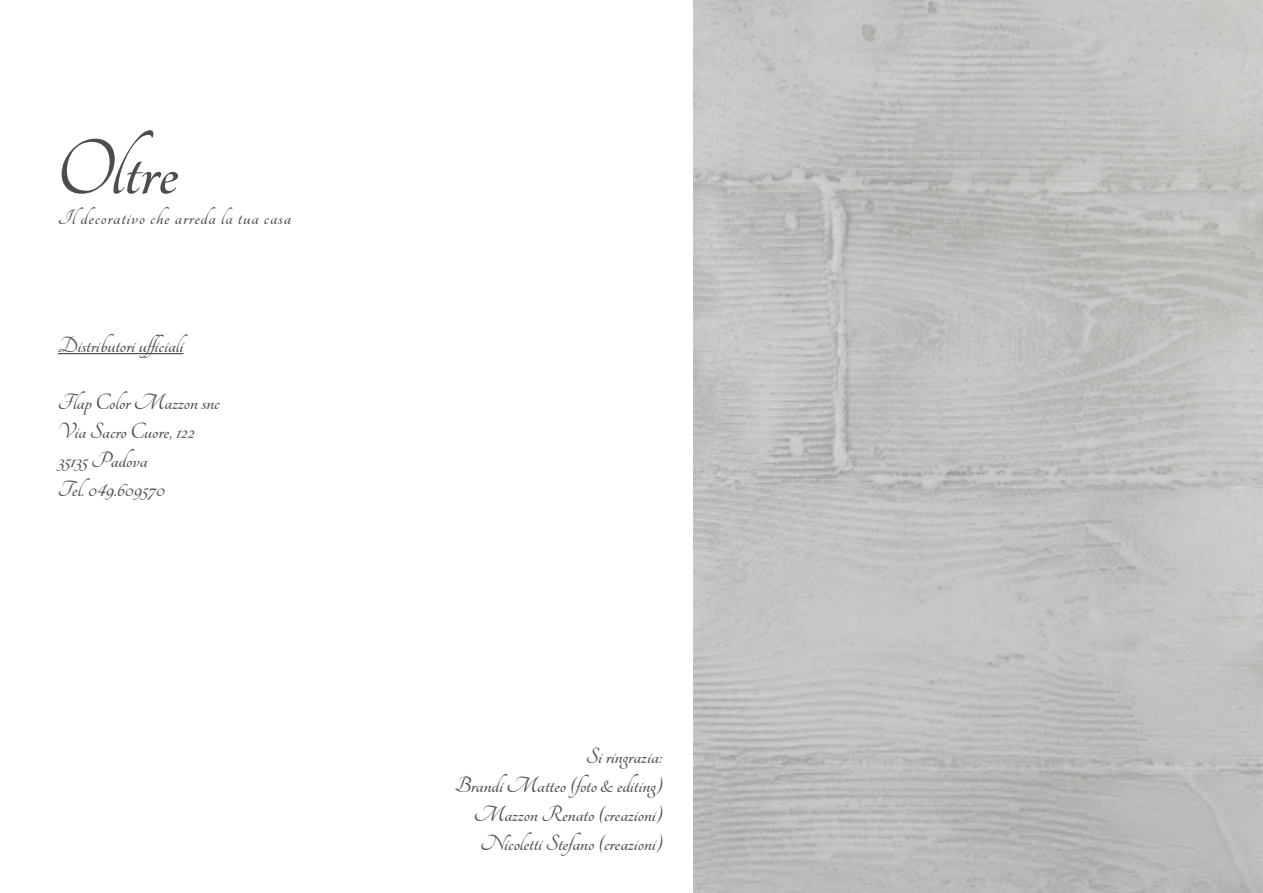
<style>
.page{position:relative;width:1263px;height:893px;background:#fff}
.page>*{position:absolute;margin:0;border:0;box-sizing:border-box;transform-origin:0 0}
.t1{font:700 85.5px "Tangerine";color:#4d4d4c}
.t2{font:700 24px/28.8px "Tangerine";color:#4d4d4c;text-align:right}
.t3{font:700 22.5px "Tangerine";letter-spacing:.04em;color:#4d4d4c}
</style>
<div class="page">
<hr style="left:58px;top:353px;width:125px;height:1px;background:#4d4d4c">
<h1 class="t1" style="left:56px;top:128px;width:124px">Oltre</h1>
<p class="t3" style="left:58px;top:207px;width:235px">Il decorativo che arreda la tua casa</p>
<p class="t2" style="left:58px;top:332px;width:127px">Distributori ufficiali</p>
<p class="t2" style="left:58px;top:389px;width:163px;text-align:left">Flap Color Mazzon snc<br>Via Sacro Cuore, 122<br>35135 Padova<br>Tel. 049.609570</p>
<p class="t2" style="left:455px;top:743px;width:209px">Si ringrazia:<br>Brandi Matteo (foto &amp; editing)<br>Mazzon Renato (creazioni)<br>Nicoletti Stefano (creazioni)</p>
</div>
